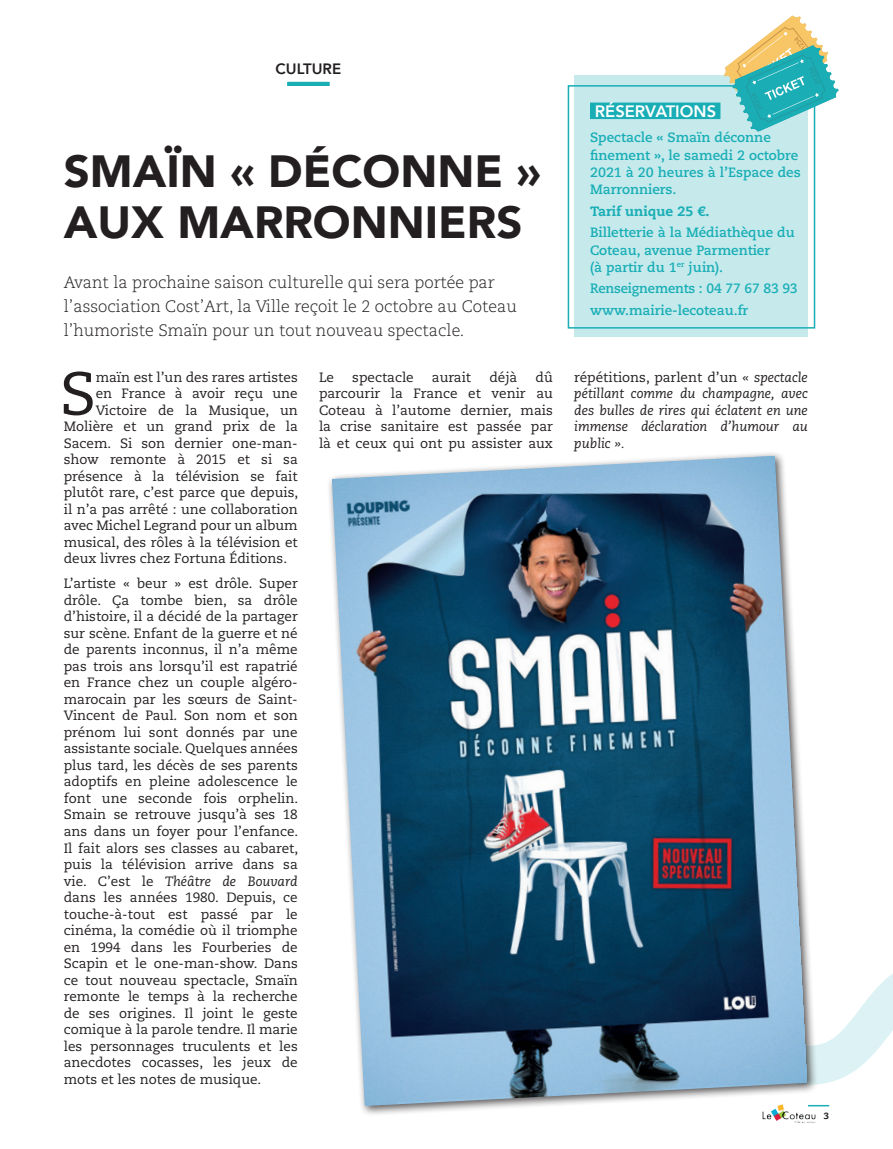
<style>
.page{position:relative;width:893px;height:1149px;background:#fff}
.page>*{position:absolute;margin:0;border:0;box-sizing:border-box;transform-origin:0 0}
.t1{font:60.6px "Caecilia LT Std";color:#231f20}
.t2{font:900 45px/51.4px "Avenir";color:#231f20}
.t3{font:300 16.5px/24px "Caecilia LT Std";color:#231f20}
.t4{font:800 16.5px "Avenir";color:#fff}
.t5{font:800 15px "Avenir";color:#231f20}
.t6{font:13.5px/16.5px "Caecilia LT Std";color:#231f20;text-align:justify}
.t7{font:700 13.5px/17.2px "Caecilia LT Std";color:#19aeb6}
.t8{font:italic 13.5px/16.5px "Caecilia LT Std";color:#231f20;text-align:justify}
.t9{font:800 13.5px "Caecilia LT Std";color:#19aeb6}
.t10{font:800 9px "Caecilia LT Std";color:#231f20}
.s1{font-style:italic}
.s2{font-style:normal}
</style>
<div class="page">
<hr style="left:287px;top:82px;width:43px;height:4px;background:#19aeb6">
<hr style="left:808px;top:1104px;width:21px;height:2px;background:#19aeb6">
<img style="left:762px;top:1116px;width:54px;height:7px">
<svg style="left:818px;top:973px;width:75px;height:111px"></svg>
<div style="left:327px;top:451px;width:491px;height:665px;background:#231f20;opacity:.75"></div>
<img style="left:332px;top:455px;width:476px;height:650px">
<div style="left:568px;top:85px;width:247px;height:243px;border:2px solid #19aeb6"></div>
<div style="left:574px;top:75px;width:234px;height:261px;background:#c6eaec"></div>
<div style="left:590px;top:102px;width:130px;height:17px;background:#19aeb6"></div>
<svg style="left:724px;top:15px;width:115px;height:117px"></svg>
<p class="t5" style="left:276px;top:57px;width:67px">CULTURE</p>
<h2 class="t2" style="left:64px;top:144px;width:479px">SMAÏN « DÉCONNE »<br>AUX MARRONNIERS</h2>
<p class="t3" style="left:64px;top:270px;width:455px">Avant la prochaine saison culturelle qui sera portée par l’association Cost’Art, la Ville reçoit le 2 octobre au Coteau l’humoriste Smaïn pour un tout nouveau spectacle.</p>
<p class="t4" style="left:595px;top:98px;width:123px">RÉSERVATIONS</p>
<p class="t7" style="left:590px;top:129px;width:212px">Spectacle « Smaïn déconne finement », le samedi 2 octobre<br>2021 à 20 heures à l’Espace des<br>Marronniers.</p>
<p class="t9" style="left:590px;top:202px;width:121px">Tarif unique 25 €.</p>
<p class="t7" style="left:590px;top:224px;width:206px">Billetterie à la Médiathèque du<br>Coteau, avenue Parmentier<br>(à partir du 1<sup>er</sup> juin).</p>
<p class="t7" style="left:590px;top:278px;width:209px;line-height:21.5px">Renseignements : 04 77 67 83 93 www.mairie-lecoteau.fr</p>
<h1 class="t1" style="left:60px;top:358px;width:37px">S</h1>
<p class="t6" style="left:96px;top:369px;width:203px">maïn est l’un des rares artistes</p>
<p class="t6" style="left:96px;top:385px;width:204px">en France à avoir reçu une</p>
<p class="t6" style="left:96px;top:402px;width:204px">Victoire de la Musique, un</p>
<p class="t6" style="left:64px;top:418px;width:235px">Molière et un grand prix de la</p>
<p class="t6" style="left:64px;top:435px;width:235px">Sacem. Si son dernier one-man-</p>
<p class="t6" style="left:64px;top:451px;width:236px">show remonte à 2015 et si sa</p>
<p class="t6" style="left:64px;top:468px;width:235px">présence à la télévision se fait</p>
<p class="t6" style="left:64px;top:484px;width:236px">plutôt rare, c’est parce que depuis,</p>
<p class="t6" style="left:64px;top:501px;width:235px">il n’a pas arrêté : une collaboration</p>
<p class="t6" style="left:64px;top:517px;width:235px">avec Michel Legrand pour un album</p>
<p class="t6" style="left:64px;top:534px;width:235px">musical, des rôles à la télévision et</p>
<p class="t6" style="left:64px;top:550px;width:225px">deux livres chez Fortuna Éditions.</p>
<p class="t6" style="left:64px;top:575px;width:236px">L’artiste « beur » est drôle. Super drôle. Ça tombe bien, sa drôle d’histoire, il a décidé de la partager sur scène. Enfant de la guerre et né de parents inconnus, il n’a même pas trois ans lorsqu’il est rapatrié en France chez un couple algéro&shy;marocain par les sœurs de Saint-Vincent de Paul. Son nom et son prénom lui sont donnés par une assistante sociale. Quelques années plus tard, les décès de ses parents adoptifs en pleine adolescence le font une seconde fois orphelin.<br>Smain se retrouve jusqu’à ses 18 ans dans un foyer pour l’enfance.<br>Il fait alors ses classes au cabaret, puis la télévision arrive dans sa vie. C’est le <span class="s1">Théâtre de Bouvard </span>dans les années 1980. Depuis, ce touche-à-tout est passé par le cinéma, la comédie où il triomphe en 1994 dans les Fourberies de Scapin et le one-man-show. Dans ce tout nouveau spectacle, Smaïn remonte le temps à la recherche de ses origines. Il joint le geste comique à la parole tendre. Il marie les personnages truculents et les anecdotes cocasses, les jeux de mots et les notes de musique.</p>
<p class="t6" style="left:319px;top:369px;width:235px;text-indent:217px">dû parcourir la France et venir au Coteau à l’autome dernier, mais la crise sanitaire est passée par là et ceux qui ont pu assister aux</p>
<p class="t8" style="left:574px;top:369px;width:235px"><span class="s2">répétitions, parlent d’un</span> « spectacle pétillant comme du champagne, avec des bulles de rires qui éclatent en une immense déclaration d’humour au public ».</p>
<p class="t6" style="left:319px;top:369px;width:17px">Le</p>
<p class="t6" style="left:352px;top:369px;width:63px">spectacle</p>
<p class="t6" style="left:432px;top:369px;width:41px">aurait</p>
<p class="t6" style="left:489px;top:369px;width:29px">déjà</p>
<p class="t10" style="left:824px;top:1109px;width:7px">3</p>
</div>
